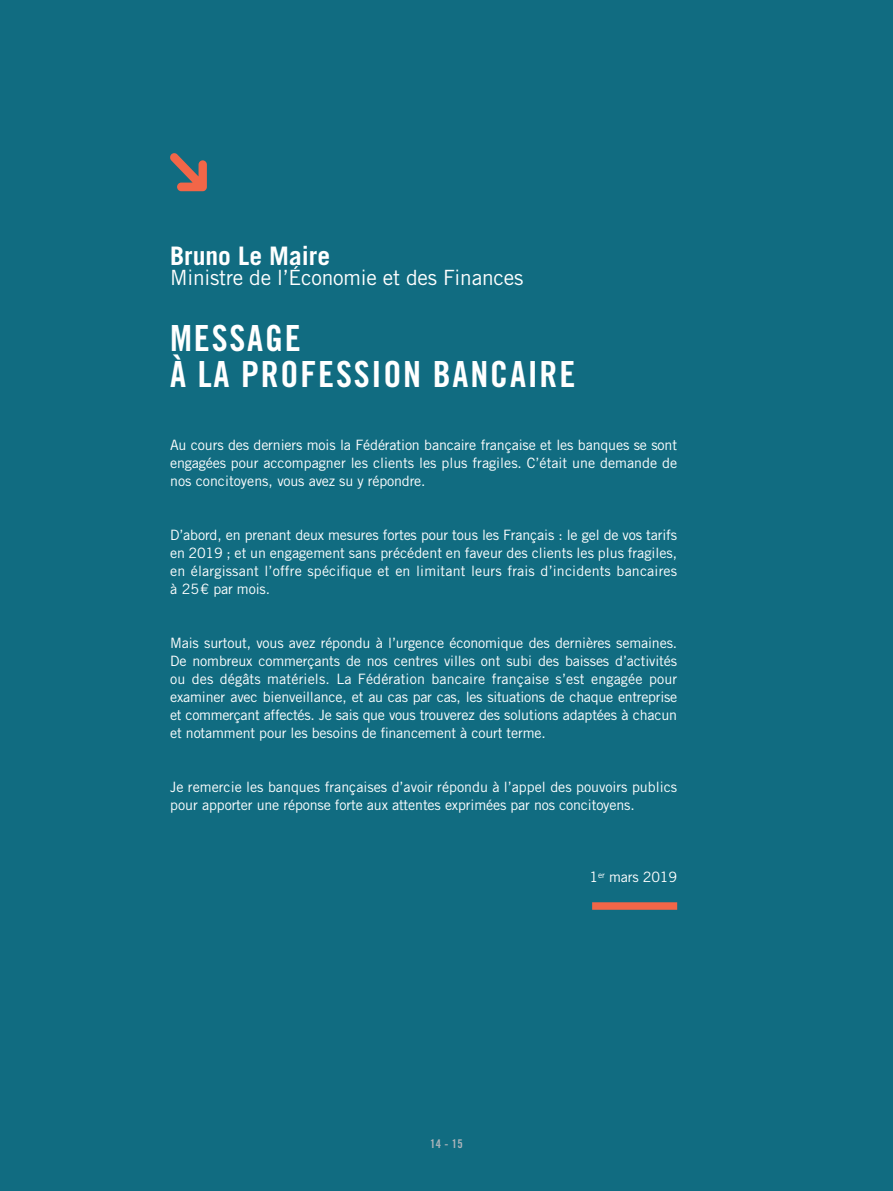
<style>
.page{position:relative;width:893px;height:1191px;background:#116c81}
.page>*{position:absolute;margin:0;border:0;box-sizing:border-box;transform-origin:0 0}
.t1{font:36px "Trade Gothic LT Std Bd Cn 20";letter-spacing:.05em;color:#fff}
.t2{font:700 25.5px "Trade Gothic LT Std";color:#fff}
.t3{font:21px "Trade Gothic LT Std";letter-spacing:-.01em;color:#fff}
.t4{font:14.25px/18px "Trade Gothic LT Std";color:#fff;text-align:justify}
.t5{font:12px "Trade Gothic LT Std Bd Cn 20";color:#adb4ba}
</style>
<div class="page">
<svg style="left:170px;top:153px;width:37px;height:38px"></svg>
<div style="left:592px;top:902px;width:85px;height:7px;background:#f26648"></div>
<p class="t2" style="left:170px;top:240px;width:162px">Bruno Le Maire</p>
<p class="t3" style="left:170px;top:264px;width:355px">Ministre de l’Économie et des Finances</p>
<p class="t1" style="left:170px;top:316px;width:132px">MESSAGE</p>
<p class="t1" style="left:170px;top:352px;width:407px">À LA PROFESSION BANCAIRE</p>
<p class="t4" style="left:170px;top:436px;width:509px">Au cours des derniers mois la Fédération bancaire française et les banques se sont engagées pour accompagner les clients les plus fragiles. C’était une demande de nos concitoyens, vous avez su y répondre.</p>
<p class="t4" style="left:170px;top:526px;width:509px">D’abord, en prenant deux mesures fortes pour tous les Français : le gel de vos tarifs en 2019 ; et un engagement sans précédent en faveur des clients les plus fragiles, en élargissant l’offre spécifique et en limitant leurs frais d’incidents bancaires à 25€ par mois.</p>
<p class="t4" style="left:170px;top:634px;width:509px">Mais surtout, vous avez répondu à l’urgence économique des dernières semaines.<br>De nombreux commerçants de nos centres villes ont subi des baisses d’activités ou des dégâts matériels. La Fédération bancaire française s’est engagée pour examiner avec bienveillance, et au cas par cas, les situations de chaque entreprise et commerçant affectés. Je sais que vous trouverez des solutions adaptées à chacun et notamment pour les besoins de financement à court terme.</p>
<p class="t4" style="left:170px;top:778px;width:509px">Je remercie les banques françaises d’avoir répondu à l’appel des pouvoirs publics pour apporter une réponse forte aux attentes exprimées par nos concitoyens.</p>
<p class="t5" style="left:430px;top:1136px;width:34px">14 - 15</p>
<p class="t4" style="left:590px;top:868px;width:89px">1<sup>er</sup> mars 2019</p>
</div>
